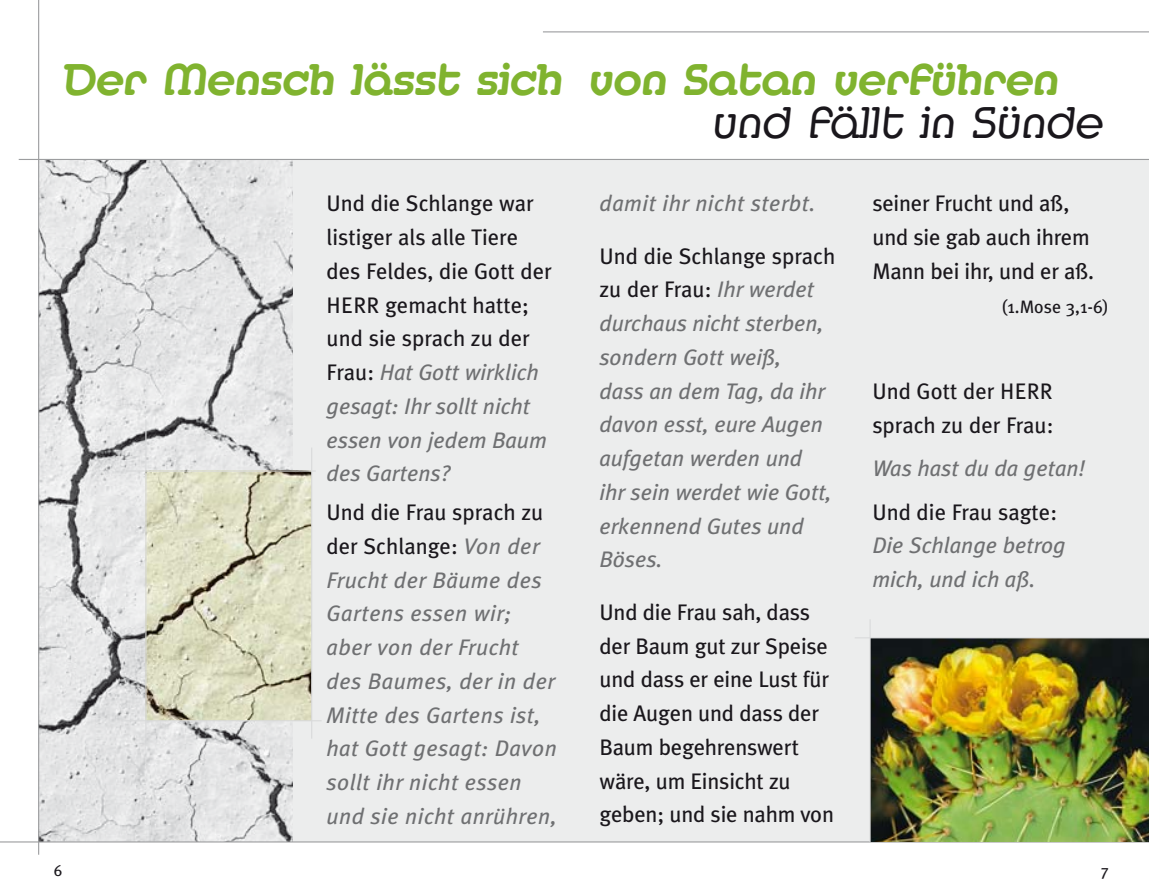
<style>
.page{position:relative;width:1149px;height:893px;background:#fff}
.page>*{position:absolute;margin:0;border:0;box-sizing:border-box;transform-origin:0 0}
.t1{font:800 45px "Medfly";color:#80b32f}
.t2{font:45px "Medfly";color:#1a171c}
.t3{font:22.5px/33.8px "Meta Plus";letter-spacing:-.01em;color:#1a171c}
.t4{font:italic 22.5px/33.8px "Meta Plus";color:#6f7072}
.t5{font:italic 22.5px/33.8px "Meta Plus";letter-spacing:.02em;color:#6f7072}
.t6{font:18px "Meta Plus";color:#1a171c}
.t7{font:15.75px "Meta Plus";color:#1a171c}
.s1{font-style:italic;color:#6f7072}
.s2{font-style:normal;color:#1a171c}
</style>
<div class="page">
<div style="left:39px;top:159px;width:1109px;height:683px;background:#eceded"></div>
<img style="left:39px;top:160px;width:253px;height:681px">
<hr style="left:542px;top:31px;width:606px;height:1px;background:#9c9d9f">
<hr style="left:38px;top:0;width:1px;height:855px;background:#9c9d9f">
<hr style="left:19px;top:159px;width:1129px;height:1px;background:#9c9d9f">
<hr style="left:0;top:841px;width:1148px;height:1px;background:#9c9d9f">
<img style="left:146px;top:472px;width:165px;height:248px">
<hr style="left:145px;top:419px;width:1px;height:326px;background:#d9dadb">
<hr style="left:124px;top:470px;width:192px;height:2px;background:#d9dadb">
<hr style="left:124px;top:720px;width:197px;height:1px;background:#d9dadb">
<hr style="left:311px;top:447px;width:1px;height:292px;background:#d9dadb">
<img style="left:870px;top:638px;width:278px;height:204px">
<hr style="left:854px;top:637px;width:294px;height:1px;background:#d9dadb">
<hr style="left:869px;top:619px;width:1px;height:223px;background:#d9dadb">
<h1 class="t1" style="left:62px;top:54px;width:996px">Der Mensch lässt sich von Satan verführen</h1>
<h1 class="t2" style="left:711px;top:97px;width:392px">und fällt in Sünde</h1>
<p class="t3" style="left:326px;top:188px;width:227px">Und die Schlange war listiger als alle Tiere des Feldes, die Gott der<br>HERR gemacht hatte; und sie sprach zu der<br>Frau: <span class="s1">Hat Gott wirklich gesagt: Ihr sollt nicht essen von jedem Baum des Gartens?</span></p>
<p class="t5" style="left:326px;top:497px;width:232px"><span class="s2">Und die Frau sprach zu der Schlange:</span> Von der<br>Frucht der Bäume des<br>Gartens essen wir; aber von der Frucht des Baumes, der in der<br>Mitte des Gartens ist, hat Gott gesagt: Davon sollt ihr nicht essen und sie nicht anrühren,</p>
<p class="t5" style="left:599px;top:188px;width:217px">damit ihr nicht sterbt.</p>
<p class="t4" style="left:599px;top:240px;width:237px"><span class="s2">Und die Schlange sprach zu der Frau:</span> Ihr werdet durchaus nicht sterben, sondern Gott weiß,<br>dass an dem Tag, da ihr davon esst, eure Augen aufgetan werden und<br>ihr sein werdet wie Gott, erkennend Gutes und<br>Böses.</p>
<p class="t3" style="left:599px;top:596px;width:236px">Und die Frau sah, dass der Baum gut zur Speise und dass er eine Lust für die Augen und dass der<br>Baum begehrenswert wäre, um Einsicht zu geben; und sie nahm von</p>
<p class="t3" style="left:872px;top:188px;width:223px">seiner Frucht und aß, und sie gab auch ihrem<br>Mann bei ihr, und er aß.</p>
<p class="t6" style="left:1001px;top:298px;width:109px">(1.Mose 3,1-6)</p>
<p class="t3" style="left:872px;top:376px;width:183px">Und Gott der HERR sprach zu der Frau:</p>
<p class="t4" style="left:872px;top:453px;width:214px">Was hast du da getan!</p>
<p class="t3" style="left:872px;top:496px;width:186px">Und die Frau sagte:</p>
<p class="t4" style="left:872px;top:530px;width:195px">Die Schlange betrog mich, und ich aß.</p>
<p class="t7" style="left:54px;top:863px;width:10px">6</p>
<p class="t7" style="left:1100px;top:863px;width:10px">7</p>
</div>
